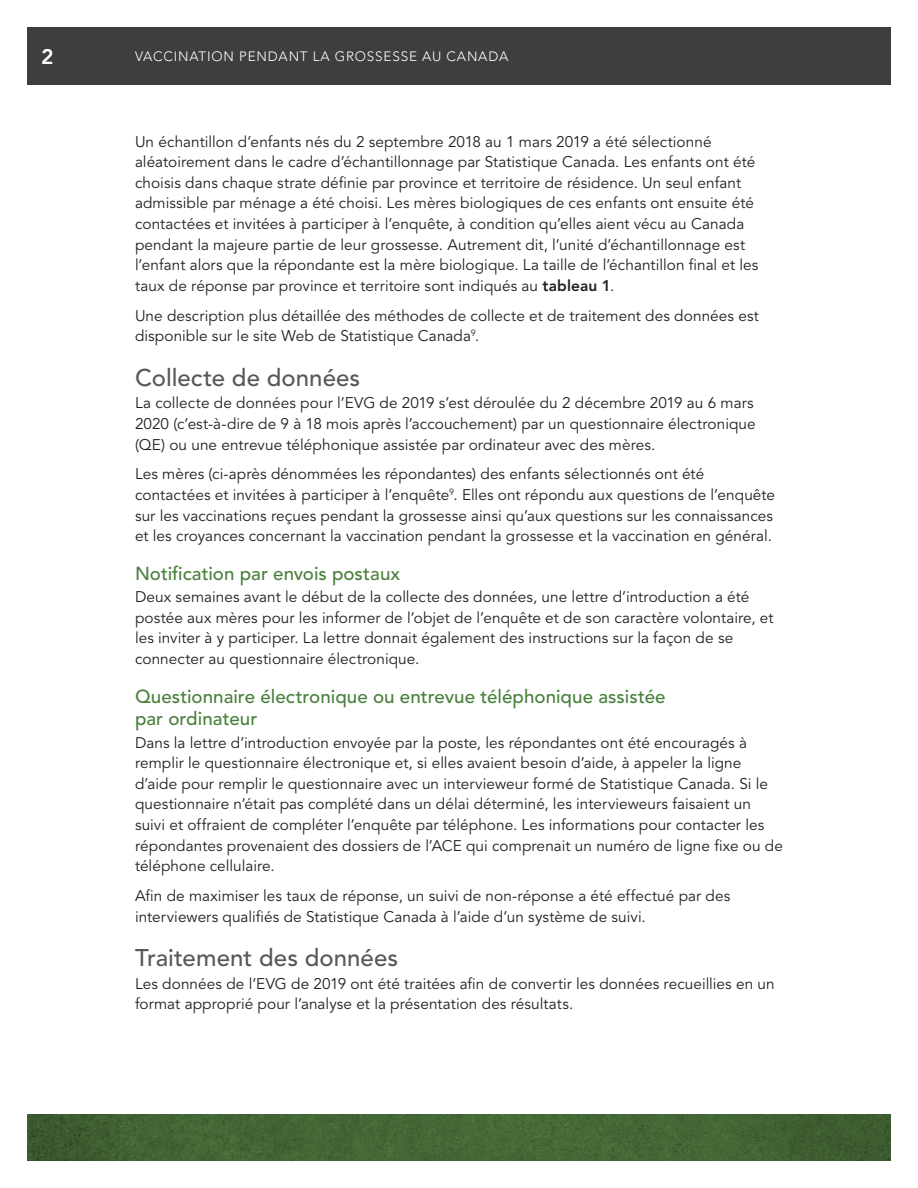
<style>
.page{position:relative;width:918px;height:1188px;background:#fff}
.page>*{position:absolute;margin:0;border:0;box-sizing:border-box;transform-origin:0 0}
.Heading_2_-_Lowercas{font:500 24px "Avenir LT Std";color:#57585a}
.t1{font:800 21px "Avenir LT Std";color:#fff}
.Heading_3{font:500 18.75px/22.5px "Avenir LT Std";letter-spacing:.005em;color:#49803b}
.Body{font:15.3px/20.7px "Avenir LT Std";letter-spacing:.005em;color:#231f20}
.t2{font:300 13.5px "Avenir LT Std";letter-spacing:.06em;color:#fff}
.s1{font-weight:800}
</style>
<div class="page">
<svg style="left:27px;top:1115px;width:864px;height:46px;background:#426433"></svg>
<div style="left:27px;top:27px;width:108px;height:57px;background:#3e3e3f"></div>
<div style="left:135px;top:27px;width:756px;height:57px;background:#3e3e3f"></div>
<h2 class="t1" style="left:41px;top:44px;width:14px">2</h2>
<p class="t2" style="left:135px;top:48px;width:375px">VACCINATION PENDANT LA GROSSESSE AU CANADA</p>
<p class="Body" style="left:135px;top:131px;width:625px">Un échantillon d’enfants nés du 2 septembre 2018 au 1 mars 2019 a été sélectionné aléatoirement dans le cadre d’échantillonnage par Statistique Canada. Les enfants ont été choisis dans chaque strate définie par province et territoire de résidence. Un seul enfant admissible par ménage a été choisi. Les mères biologiques de ces enfants ont ensuite été contactées et invitées à participer à l’enquête, à condition qu’elles aient vécu au Canada pendant la majeure partie de leur grossesse. Autrement dit, l’unité d’échantillonnage est l’enfant alors que la répondante est la mère biologique. La taille de l’échantillon final et les taux de réponse par province et territoire sont indiqués au <span class="s1">tableau 1</span>.</p>
<p class="Body" style="left:135px;top:306px;width:626px">Une description plus détaillée des méthodes de collecte et de traitement des données est disponible sur le site Web de Statistique Canada<sup>9</sup>.</p>
<h2 class="Heading_2_-_Lowercas" style="left:135px;top:364px;width:227px">Collecte de données</h2>
<p class="Body" style="left:135px;top:393px;width:622px">La collecte de données pour l’EVG de 2019 s’est déroulée du 2 décembre 2019 au 6 mars<br>2020 (c’est-à-dire de 9 à 18 mois après l’accouchement) par un questionnaire électronique (QE) ou une entrevue téléphonique assistée par ordinateur avec des mères.</p>
<p class="Body" style="left:135px;top:464px;width:642px">Les mères (ci-après dénommées les répondantes) des enfants sélectionnés ont été contactées et invitées à participer à l’enquête<sup>9</sup>. Elles ont répondu aux questions de l’enquête sur les vaccinations reçues pendant la grossesse ainsi qu’aux questions sur les connaissances et les croyances concernant la vaccination pendant la grossesse et la vaccination en général.</p>
<h3 class="Heading_3" style="left:135px;top:563px;width:267px">Notification par envois postaux</h3>
<p class="Body" style="left:135px;top:587px;width:640px">Deux semaines avant le début de la collecte des données, une lettre d’introduction a été postée aux mères pour les informer de l’objet de l’enquête et de son caractère volontaire, et les inviter à y participer. La lettre donnait également des instructions sur la façon de se connecter au questionnaire électronique.</p>
<h3 class="Heading_3" style="left:135px;top:686px;width:532px">Questionnaire électronique ou entrevue téléphonique assistée par ordinateur</h3>
<p class="Body" style="left:135px;top:732px;width:650px">Dans la lettre d’introduction envoyée par la poste, les répondantes ont été encouragés à remplir le questionnaire électronique et, si elles avaient besoin d’aide, à appeler la ligne d’aide pour remplir le questionnaire avec un intervieweur formé de Statistique Canada. Si le questionnaire n’était pas complété dans un délai déterminé, les intervieweurs faisaient un suivi et offraient de compléter l’enquête par téléphone. Les informations pour contacter les répondantes provenaient des dossiers de l’ACE qui comprenait un numéro de ligne fixe ou de téléphone cellulaire.</p>
<p class="Body" style="left:135px;top:886px;width:597px">Afin de maximiser les taux de réponse, un suivi de non-réponse a été effectué par des interviewers qualifiés de Statistique Canada à l’aide d’un système de suivi.</p>
<h2 class="Heading_2_-_Lowercas" style="left:135px;top:944px;width:265px">Traitement des données</h2>
<p class="Body" style="left:135px;top:974px;width:641px">Les données de l’EVG de 2019 ont été traitées afin de convertir les données recueillies en un format approprié pour l’analyse et la présentation des résultats.</p>
</div>
